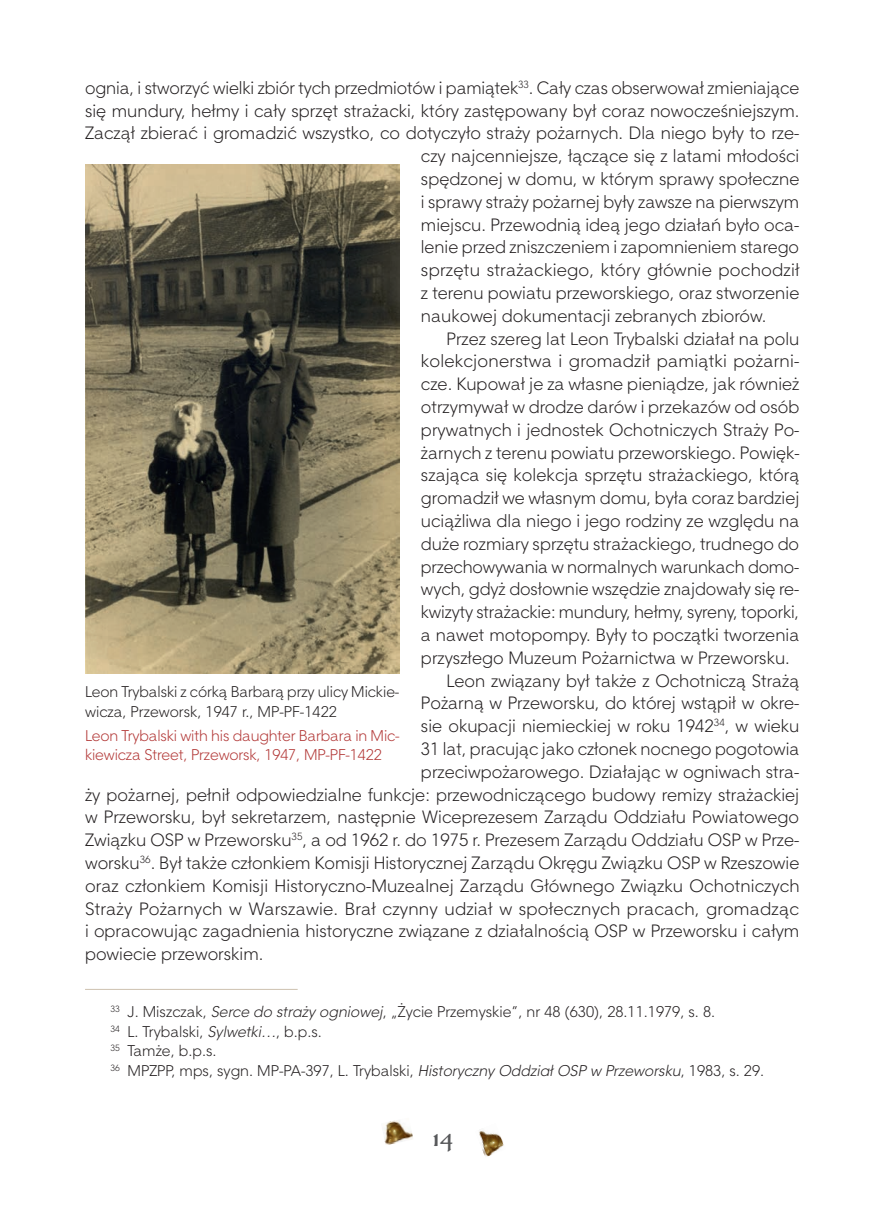
<style>
.page{position:relative;width:893px;height:1212px;background:#fff}
.page>*{position:absolute;margin:0;border:0;box-sizing:border-box;transform-origin:0 0}
.t1{font:27px "Troya TTEFN";color:#57585a}
.t2{font:17.25px "Straight EFN";color:#231f20}
.t3{font:15px/19.5px "Straight EFN";color:#231f20}
.t4{font:15px/19.5px "Straight EFN";letter-spacing:-.01em;color:#b23736}
.s1{font-style:italic}
</style>
<div class="page">
<img style="left:479px;top:1130px;width:25px;height:27px">
<img style="left:383px;top:1120px;width:30px;height:25px">
<hr style="left:85px;top:989px;width:213px;height:1px;background:#cdc1af">
<img style="left:85px;top:165px;width:315px;height:508px">
<p class="t2" style="left:85px;top:77px;width:716px">ognia, i stworzyć wielki zbiór tych przedmiotów i pamiątek<sup>33</sup>. Cały czas obserwował zmieniające</p>
<p class="t2" style="left:85px;top:100px;width:716px">się mundury, hełmy i cały sprzęt strażacki, który zastępowany był coraz nowocześniejszym.</p>
<p class="t2" style="left:85px;top:123px;width:716px">Zaczął zbierać i gromadzić wszystko, co dotyczyło straży pożarnych. Dla niego były to rze-</p>
<p class="t2" style="left:421px;top:146px;width:380px">czy najcenniejsze, łączące się z latami młodości</p>
<p class="t2" style="left:421px;top:169px;width:380px">spędzonej w domu, w którym sprawy społeczne</p>
<p class="t2" style="left:421px;top:191px;width:380px">i sprawy straży pożarnej były zawsze na pierwszym</p>
<p class="t2" style="left:421px;top:214px;width:380px">miejscu. Przewodnią ideą jego działań było oca-</p>
<p class="t2" style="left:421px;top:237px;width:380px">lenie przed zniszczeniem i zapomnieniem starego</p>
<p class="t2" style="left:421px;top:260px;width:380px">sprzętu strażackiego, który głównie pochodził</p>
<p class="t2" style="left:421px;top:283px;width:380px">z terenu powiatu przeworskiego, oraz stworzenie</p>
<p class="t2" style="left:421px;top:305px;width:347px">naukowej dokumentacji zebranych zbiorów.</p>
<p class="t2" style="left:446px;top:328px;width:354px">Przez szereg lat Leon Trybalski działał na polu</p>
<p class="t2" style="left:421px;top:351px;width:380px">kolekcjonerstwa i gromadził pamiątki pożarni-</p>
<p class="t2" style="left:421px;top:374px;width:380px">cze. Kupował je za własne pieniądze, jak również</p>
<p class="t2" style="left:421px;top:397px;width:380px">otrzymywał w drodze darów i przekazów od osób</p>
<p class="t2" style="left:421px;top:419px;width:380px">prywatnych i jednostek Ochotniczych Straży Po-</p>
<p class="t2" style="left:421px;top:442px;width:380px">żarnych z terenu powiatu przeworskiego. Powięk-</p>
<p class="t2" style="left:421px;top:465px;width:380px">szająca się kolekcja sprzętu strażackiego, którą</p>
<p class="t2" style="left:421px;top:488px;width:380px">gromadził we własnym domu, była coraz bardziej</p>
<p class="t2" style="left:421px;top:511px;width:380px">uciążliwa dla niego i jego rodziny ze względu na</p>
<p class="t2" style="left:421px;top:533px;width:380px">duże rozmiary sprzętu strażackiego, trudnego do</p>
<p class="t2" style="left:421px;top:556px;width:380px">przechowywania w normalnych warunkach domo-</p>
<p class="t2" style="left:421px;top:579px;width:380px">wych, gdyż dosłownie wszędzie znajdowały się re-</p>
<p class="t2" style="left:421px;top:602px;width:380px">kwizyty strażackie: mundury, hełmy, syreny, toporki,</p>
<p class="t2" style="left:421px;top:625px;width:380px">a nawet motopompy. Były to początki tworzenia</p>
<p class="t2" style="left:421px;top:647px;width:370px">przyszłego Muzeum Pożarnictwa w Przeworsku.</p>
<p class="t2" style="left:446px;top:670px;width:354px">Leon związany był także z Ochotniczą Strażą</p>
<p class="t2" style="left:421px;top:693px;width:380px">Pożarną w Przeworsku, do której wstąpił w okre-</p>
<p class="t2" style="left:421px;top:716px;width:380px">sie okupacji niemieckiej w roku 1942<sup>34</sup>, w wieku</p>
<p class="t2" style="left:421px;top:739px;width:380px">31 lat, pracując jako członek nocnego pogotowia</p>
<p class="t2" style="left:421px;top:761px;width:380px">przeciwpożarowego. Działając w ogniwach stra-</p>
<p class="t2" style="left:85px;top:784px;width:716px">ży pożarnej, pełnił odpowiedzialne funkcje: przewodniczącego budowy remizy strażackiej</p>
<p class="t2" style="left:85px;top:807px;width:716px">w Przeworsku, był sekretarzem, następnie Wiceprezesem Zarządu Oddziału Powiatowego</p>
<p class="t2" style="left:85px;top:830px;width:716px">Związku OSP w Przeworsku<sup>35</sup>, a od 1962 r. do 1975 r. Prezesem Zarządu Oddziału OSP w Prze-</p>
<p class="t2" style="left:85px;top:853px;width:716px">worsku<sup>36</sup>. Był także członkiem Komisji Historycznej Zarządu Okręgu Związku OSP w Rzeszowie</p>
<p class="t2" style="left:85px;top:875px;width:716px">oraz członkiem Komisji Historyczno-Muzealnej Zarządu Głównego Związku Ochotniczych</p>
<p class="t2" style="left:85px;top:898px;width:715px">Straży Pożarnych w Warszawie. Brał czynny udział w społecznych pracach, gromadząc</p>
<p class="t2" style="left:85px;top:921px;width:716px">i opracowując zagadnienia historyczne związane z działalnością OSP w Przeworsku i całym</p>
<p class="t2" style="left:85px;top:944px;width:180px">powiecie przeworskim.</p>
<p class="t3" style="left:111px;top:1002px;width:655px"><sup>33</sup> J. Miszczak, <span class="s1">Serce do straży ogniowej</span>, „Życie Przemyskie”, nr 48 (630), 28.11.1979, s. 8.<br><sup>34</sup> L. Trybalski, <span class="s1">Sylwetki…</span>, b.p.s.<br><sup>35</sup> Tamże, b.p.s.<br><sup>36</sup> MPZPP, mps, sygn. MP-PA-397, L. Trybalski, <span class="s1">Historyczny Oddział OSP w Przeworsku</span>, 1983, s. 29.</p>
<p class="t3" style="left:85px;top:682px;width:316px">Leon Trybalski z córką Barbarą przy ulicy Mickie&shy;wicza, Przeworsk, 1947 r., MP-PF-1422</p>
<p class="t4" style="left:85px;top:726px;width:316px">Leon Trybalski with his daughter Barbara in Mic&shy;kiewicza Street, Przeworsk, 1947, MP-PF-1422</p>
<h1 class="t1" style="left:431px;top:1120px;width:23px">14</h1>
</div>
